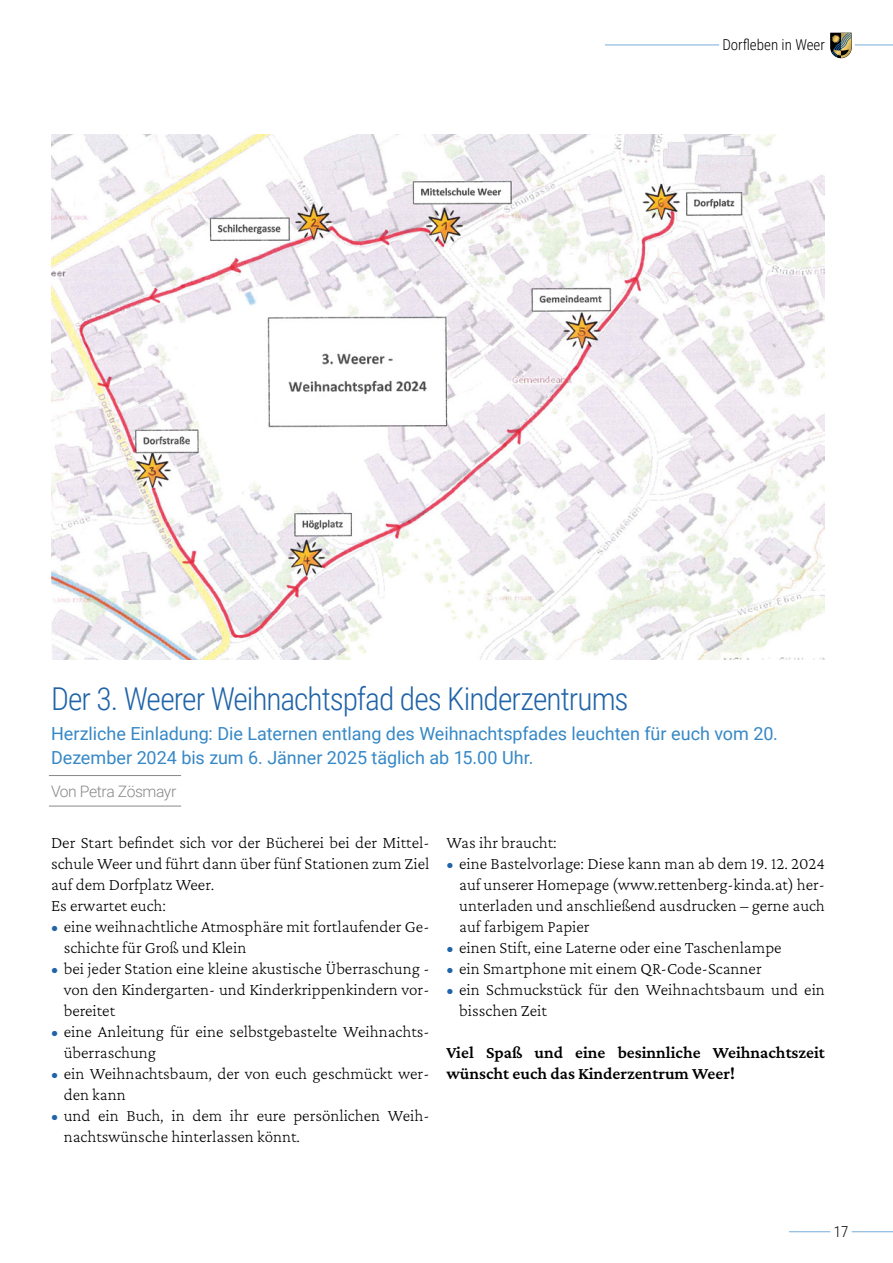
<style>
.page{position:relative;width:893px;height:1263px;background:#fff}
.page>*{position:absolute;margin:0;border:0;box-sizing:border-box;transform-origin:0 0}
.t1{font:300 31.5px "Roboto Condensed";letter-spacing:-.03em;color:#1f63a8}
.h1_sub{font:18px/24px "Roboto";color:#3688c6}
.p_p{font:200 17.25px/21px "Crimson Pro";color:#000}
.p_p-2{font:600 17.25px/21px "Crimson Pro";color:#000}
.src{font:300 15.75px "Roboto";letter-spacing:-.025em;color:#878988}
.t2{font:300 15px "Roboto Condensed";color:#000}
.s1{color:#1f63a8}
</style>
<div class="page">
<hr style="left:49px;top:775px;width:132px;height:1px;background:#878988">
<hr style="left:49px;top:806px;width:132px;height:1px;background:#878988">
<img style="left:51px;top:134px;width:774px;height:525px">
<hr style="left:605px;top:45px;width:114px;height:1px;background:#77acda">
<hr style="left:855px;top:45px;width:38px;height:1px;background:#77acda">
<svg style="left:830px;top:33px;width:22px;height:25px"></svg>
<hr style="left:852px;top:1231px;width:41px;height:1px;background:#77acda">
<hr style="left:789px;top:1231px;width:41px;height:1px;background:#77acda">
<p class="t2" style="left:722px;top:34px;width:104px">Dorfleben in Weer</p>
<p class="t1" style="left:51px;top:677px;width:579px">Der 3. Weerer Weihnachtspfad des Kinderzentrums</p>
<p class="h1_sub" style="left:51px;top:721px;width:728px">Herzliche Einladung: Die Laternen entlang des Weihnachtspfades leuchten für euch vom 20.<br>Dezember 2024 bis zum 6. Jänner 2025 täglich ab 15.00 Uhr.</p>
<p class="src" style="left:51px;top:780px;width:127px">Von Petra Zösmayr</p>
<p class="p_p" style="left:51px;top:832px;width:380px;text-align:justify">Der Start befindet sich vor der Bücherei bei der Mittel&shy;schule Weer und führt dann über fünf Stationen zum Ziel auf dem Dorfplatz Weer.</p>
<p class="p_p" style="left:51px;top:895px;width:116px">Es erwartet euch:</p>
<p class="p_p" style="left:64px;top:916px;width:367px;text-indent:-13px"><span class="s1">•</span> eine weihnachtliche Atmosphäre mit fortlaufender Ge&shy;schichte für Groß und Klein</p>
<p class="p_p" style="left:64px;top:958px;width:367px;text-align:justify;text-indent:-13px"><span class="s1">•</span> bei jeder Station eine kleine akustische Überraschung - von den Kindergarten- und Kinderkrippenkindern vor&shy;bereitet</p>
<p class="p_p" style="left:64px;top:1021px;width:367px;text-indent:-13px"><span class="s1">•</span> eine Anleitung für eine selbstgebastelte Weihnachts&shy;überraschung</p>
<p class="p_p" style="left:64px;top:1063px;width:367px;text-indent:-13px"><span class="s1">•</span> ein Weihnachtsbaum, der von euch geschmückt wer&shy;den kann</p>
<p class="p_p" style="left:64px;top:1105px;width:367px;text-indent:-13px"><span class="s1">•</span> und ein Buch, in dem ihr eure persönlichen Weih&shy;nachtswünsche hinterlassen könnt.</p>
<p class="p_p" style="left:446px;top:832px;width:112px">Was ihr braucht:</p>
<p class="p_p" style="left:459px;top:853px;width:367px;text-align:justify;text-indent:-13px"><span class="s1">•</span> eine Bastelvorlage: Diese kann man ab dem 19. 12. 2024 auf unserer Homepage (www.rettenberg-kinda.at) her&shy;unterladen und anschließend ausdrucken – gerne auch auf farbigem Papier</p>
<p class="p_p" style="left:446px;top:937px;width:337px"><span class="s1">•</span> einen Stift, eine Laterne oder eine Taschenlampe</p>
<p class="p_p" style="left:446px;top:958px;width:317px"><span class="s1">•</span> ein Smartphone mit einem QR-Code-Scanner</p>
<p class="p_p" style="left:459px;top:979px;width:367px;text-indent:-13px"><span class="s1">•</span> ein Schmuckstück für den Weihnachtsbaum und ein bisschen Zeit</p>
<p class="p_p-2" style="left:446px;top:1042px;width:380px">Viel Spaß und eine besinnliche Weihnachtszeit wünscht euch das Kinderzentrum Weer!</p>
<p class="t2" style="left:834px;top:1221px;width:16px">17</p>
</div>
